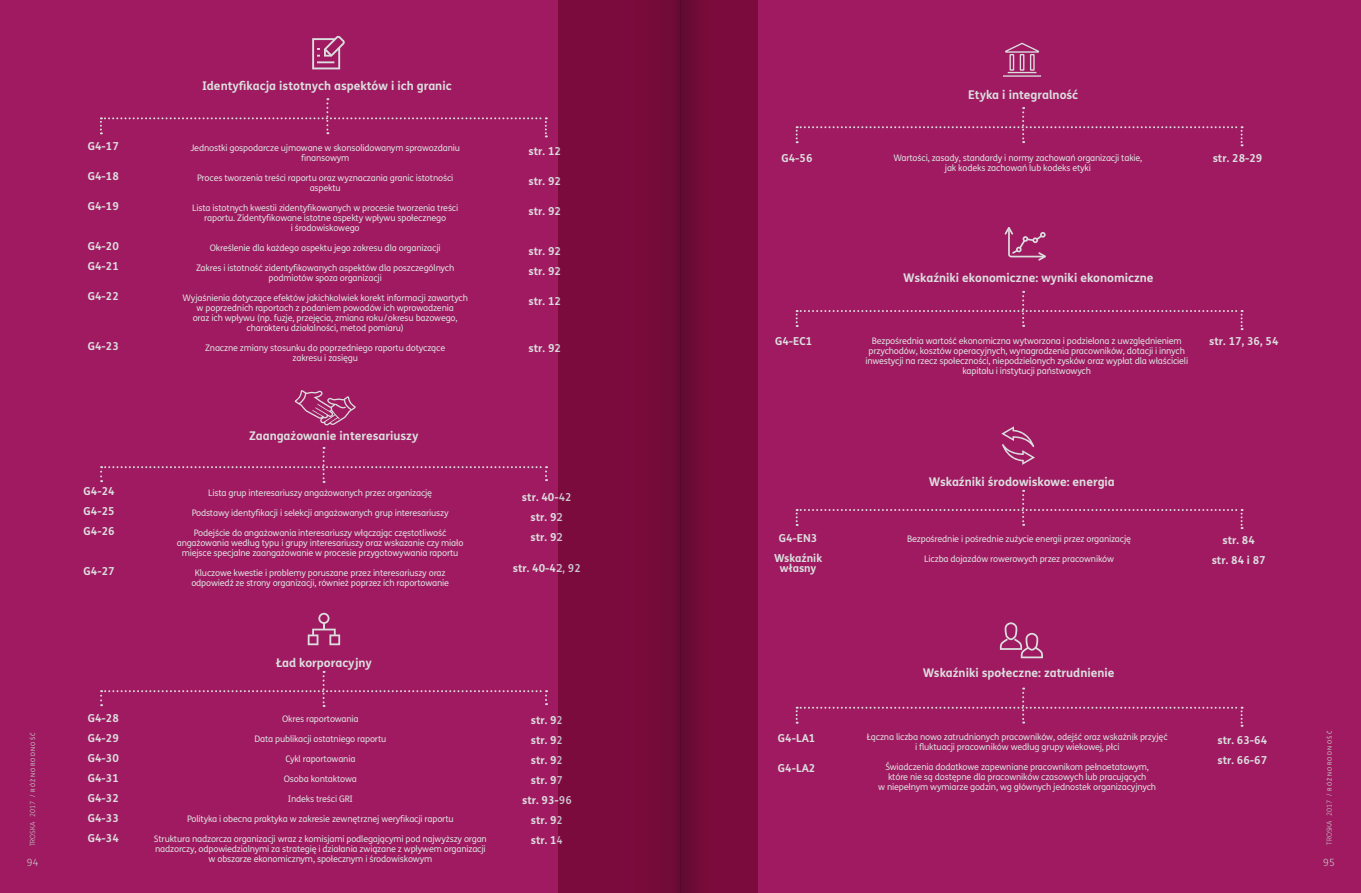
<style>
.page{position:relative;width:1361px;height:893px;background:#fff}
.page>*{position:absolute;margin:0;border:0;box-sizing:border-box;transform-origin:0 0}
.t1{font:700 12px "FS Me";color:#dcdddf}
.t2{font:700 11px/10px "FS Me";color:#dcdddf;text-align:center}
.t3{font:300 10px "FS Me";color:#c7c8ca}
.t4{font:9px/10px "FS Me";letter-spacing:-.02em;color:#dcdddf;text-align:center}
.t5{font:6px "FS Me";letter-spacing:.22em;color:#c7c8ca}
.s1{font-weight:300;font-size:7px}
</style>
<div class="page">
<div style="left:680px;top:0;width:681px;height:893px;background:#9f1a60"></div>
<div style="left:0;top:0;width:680px;height:893px;background:#9f1a60"></div>
<svg style="left:100px;top:98px;width:447px;height:39px"></svg>
<svg style="left:795px;top:107px;width:447px;height:39px"></svg>
<svg style="left:795px;top:291px;width:447px;height:39px"></svg>
<svg style="left:795px;top:490px;width:447px;height:39px"></svg>
<svg style="left:795px;top:688px;width:447px;height:39px"></svg>
<svg style="left:100px;top:447px;width:447px;height:36px"></svg>
<svg style="left:100px;top:671px;width:447px;height:36px"></svg>
<svg style="left:312px;top:36px;width:33px;height:33px"></svg>
<svg style="left:308px;top:613px;width:32px;height:32px"></svg>
<hr style="left:1003px;top:75px;width:38px;height:2px;background:#dcdddf">
<svg style="left:1005px;top:43px;width:34px;height:30px"></svg>
<svg style="left:1004px;top:227px;width:42px;height:34px"></svg>
<svg style="left:295px;top:390px;width:61px;height:35px"></svg>
<svg style="left:1001px;top:426px;width:34px;height:39px"></svg>
<svg style="left:1000px;top:622px;width:43px;height:36px"></svg>
<div style="left:558px;top:0;width:122px;height:893px;background:#7b0b3c"></div>
<div style="left:680px;top:0;width:77px;height:893px;background:#7b0b3c"></div>
<div style="left:680px;top:0;width:51px;height:893px;background:linear-gradient(to right,#650b33,#820b3f)"></div>
<div style="left:660px;top:0;width:20px;height:893px;background:#710b38"></div>
<p class="t2" style="left:88px;top:141px;width:33px">G4-17</p>
<p class="t2" style="left:88px;top:171px;width:33px">G4-18</p>
<p class="t2" style="left:88px;top:201px;width:33px">G4-19</p>
<p class="t2" style="left:88px;top:241px;width:33px">G4-20</p>
<p class="t2" style="left:88px;top:261px;width:33px">G4-21</p>
<p class="t2" style="left:88px;top:291px;width:33px">G4-22</p>
<p class="t2" style="left:88px;top:341px;width:33px">G4-23</p>
<p class="t2" style="left:84px;top:485px;width:33px">G4-24</p>
<p class="t2" style="left:84px;top:505px;width:33px">G4-25</p>
<p class="t2" style="left:84px;top:525px;width:33px">G4-26</p>
<p class="t2" style="left:84px;top:565px;width:33px">G4-27</p>
<p class="t1" style="left:202px;top:77px;width:251px">Identyfikacja istotnych aspektów i ich granic</p>
<p class="t4" style="left:190px;top:143px;width:271px">Jednostki gospodarcze ujmowane w skonsolidowanym sprawozdaniu finansowym</p>
<p class="t4" style="left:197px;top:173px;width:258px">Proces tworzenia treści raportu oraz wyznaczania granic istotności aspektu</p>
<p class="t4" style="left:192px;top:203px;width:268px">Lista istotnych kwestii zidentyfikowanych w procesie tworzenia treści raportu. Zidentyfikowane istotne aspekty wpływu społecznego<br>i środowiskowego</p>
<p class="t4" style="left:210px;top:243px;width:232px">Określenie dla każdego aspektu jego zakresu dla organizacji</p>
<p class="t4" style="left:196px;top:263px;width:260px">Zakres i istotność zidentyfikowanych aspektów dla poszczególnych podmiotów spoza organizacji</p>
<p class="t4" style="left:182px;top:293px;width:287px">Wyjaśnienia dotyczące efektów jakichkolwiek korekt informacji zawartych w poprzednich raportach z podaniem powodów ich wprowadzenia<br>oraz ich wpływu (np. fuzje, przejęcia, zmiana roku/okresu bazowego, charakteru działalności, metod pomiaru)</p>
<p class="t4" style="left:205px;top:343px;width:241px">Znaczne zmiany stosunku do poprzedniego raportu dotyczące zakresu i zasięgu</p>
<p class="t1" style="left:249px;top:426px;width:171px">Zaangażowanie interesariuszy</p>
<p class="t4" style="left:208px;top:488px;width:226px">Lista grup interesariuszy angażowanych przez organizację</p>
<p class="t4" style="left:192px;top:508px;width:258px">Podstawy identyfikacji i selekcji angażowanych grup interesariuszy</p>
<p class="t4" style="left:194px;top:528px;width:254px">Podejście do angażowania interesariuszy włączając częstotliwość</p>
<p class="t4" style="left:177px;top:538px;width:288px">angażowania według typu i grupy interesariuszy oraz wskazanie czy miało miejsce specjalne zaangażowanie w procesie przygotowywania raportu</p>
<p class="t4" style="left:191px;top:568px;width:259px">Kluczowe kwestie i problemy poruszane przez interesariuszy oraz odpowiedź ze strony organizacji, również poprzez ich raportowanie</p>
<p class="t1" style="left:276px;top:653px;width:97px">Ład korporacyjny</p>
<p class="t2" style="left:528px;top:145px;width:34px">str. 12</p>
<p class="t2" style="left:528px;top:175px;width:34px">str. 92</p>
<p class="t2" style="left:528px;top:205px;width:34px">str. 92</p>
<p class="t2" style="left:528px;top:245px;width:34px">str. 92</p>
<p class="t2" style="left:528px;top:265px;width:34px">str. 92</p>
<p class="t2" style="left:528px;top:295px;width:34px">str. 12</p>
<p class="t2" style="left:528px;top:342px;width:34px">str. 92</p>
<p class="t2" style="left:522px;top:491px;width:51px">str. 40-42</p>
<p class="t2" style="left:530px;top:511px;width:34px">str. 92</p>
<p class="t2" style="left:530px;top:531px;width:34px">str. 92</p>
<p class="t2" style="left:513px;top:562px;width:70px">str. 40-42, 92</p>
<p class="t1" style="left:968px;top:85px;width:112px">Etyka i integralność</p>
<p class="t2" style="left:781px;top:152px;width:33px">G4-56</p>
<p class="t4" style="left:893px;top:152px;width:250px">Wartości, zasady, standardy i normy zachowań organizacji takie, jak kodeks zachowań lub kodeks etyki</p>
<p class="t2" style="left:1212px;top:153px;width:51px">str. 28-29</p>
<p class="t1" style="left:903px;top:269px;width:252px">Wskaźniki ekonomiczne: wyniki ekonomiczne</p>
<p class="t2" style="left:775px;top:336px;width:39px">G4-EC1</p>
<p class="t4" style="left:865px;top:335px;width:324px">Bezpośrednia wartość ekonomiczna wytworzona i podzielona z uwzględnieniem przychodów, kosztów operacyjnych, wynagrodzenia pracowników, dotacji i innych inwestycji na rzecz społeczności, niepodzielonych zysków oraz wypłat dla właścicieli kapitału i instytucji państwowych</p>
<p class="t2" style="left:1209px;top:336px;width:71px">str. 17, 36, 54</p>
<p class="t1" style="left:929px;top:472px;width:187px">Wskaźniki środowiskowe: energia</p>
<p class="t2" style="left:779px;top:532px;width:40px">G4-EN3</p>
<p class="t2" style="left:774px;top:552px;width:50px">Wskaźnik własny</p>
<p class="t4" style="left:907px;top:534px;width:225px">Bezpośrednie i pośrednie zużycie energii przez organizację</p>
<p class="t4" style="left:924px;top:554px;width:191px">Liczba dojazdów rowerowych przez pracowników</p>
<p class="t2" style="left:1222px;top:535px;width:34px">str. 84</p>
<p class="t2" style="left:1211px;top:555px;width:56px">str. 84 i 87</p>
<p class="t1" style="left:923px;top:664px;width:193px">Wskaźniki społeczne: zatrudnienie</p>
<p class="t2" style="left:88px;top:712px;width:33px">G4-28</p>
<p class="t2" style="left:88px;top:732px;width:33px">G4-29</p>
<p class="t2" style="left:88px;top:752px;width:33px">G4-30</p>
<p class="t2" style="left:88px;top:772px;width:33px">G4-31</p>
<p class="t2" style="left:88px;top:792px;width:33px">G4-32</p>
<p class="t2" style="left:88px;top:812px;width:33px">G4-33</p>
<p class="t2" style="left:88px;top:832px;width:33px">G4-34</p>
<p class="t4" style="left:282px;top:713px;width:78px">Okres raportowania</p>
<p class="t4" style="left:254px;top:733px;width:133px">Data publikacji ostatniego raportu</p>
<p class="t4" style="left:285px;top:753px;width:71px">Cykl raportowania</p>
<p class="t4" style="left:284px;top:773px;width:75px">Osoba kontaktowa</p>
<p class="t4" style="left:288px;top:793px;width:67px">Indeks treści GRI</p>
<p class="t4" style="left:187px;top:813px;width:268px">Polityka i obecna praktyka w zakresie zewnętrznej weryfikacji raportu</p>
<p class="t4" style="left:154px;top:833px;width:334px">Struktura nadzorcza organizacji wraz z komisjami podlegającymi pod najwyższy organ nadzorczy, odpowiedzialnymi za strategię i działania związane z wpływem organizacji w obszarze ekonomicznym, społecznym i środowiskowym</p>
<p class="t2" style="left:531px;top:714px;width:34px">str. 92</p>
<p class="t2" style="left:531px;top:734px;width:34px">str. 92</p>
<p class="t2" style="left:531px;top:754px;width:34px">str. 92</p>
<p class="t2" style="left:531px;top:774px;width:34px">str. 97</p>
<p class="t2" style="left:522px;top:794px;width:51px">str. 93-96</p>
<p class="t2" style="left:531px;top:814px;width:34px">str. 92</p>
<p class="t2" style="left:531px;top:834px;width:34px">str. 14</p>
<p class="t5" style="left:29px;top:846px;width:116px;rotate:-90deg"><span class="s1">TROSKA 2017 /</span> RÓŻNORODNOŚĆ</p>
<p class="t5" style="left:1325px;top:845px;width:116px;rotate:-90deg"><span class="s1">TROSKA 2017 /</span> RÓŻNORODNOŚĆ</p>
<p class="t3" style="left:27px;top:856px;width:13px">94</p>
<p class="t3" style="left:1323px;top:856px;width:13px">95</p>
<p class="t4" style="left:867px;top:732px;width:302px">Łączna liczba nowo zatrudnionych pracowników, odejść oraz wskaźnik przyjęć i fluktuacji pracowników według grupy wiekowej, płci</p>
<p class="t4" style="left:878px;top:762px;width:279px">Świadczenia dodatkowe zapewniane pracownikom pełnoetatowym, które nie są dostępne dla pracowników czasowych lub pracujących<br>w niepełnym wymiarze godzin, wg głównych jednostek organizacyjnych</p>
<p class="t2" style="left:778px;top:732px;width:39px">G4-LA1</p>
<p class="t2" style="left:778px;top:762px;width:39px">G4-LA2</p>
<p class="t2" style="left:1217px;top:734px;width:51px">str. 63-64</p>
<p class="t2" style="left:1217px;top:754px;width:51px">str. 66-67</p>
</div>
